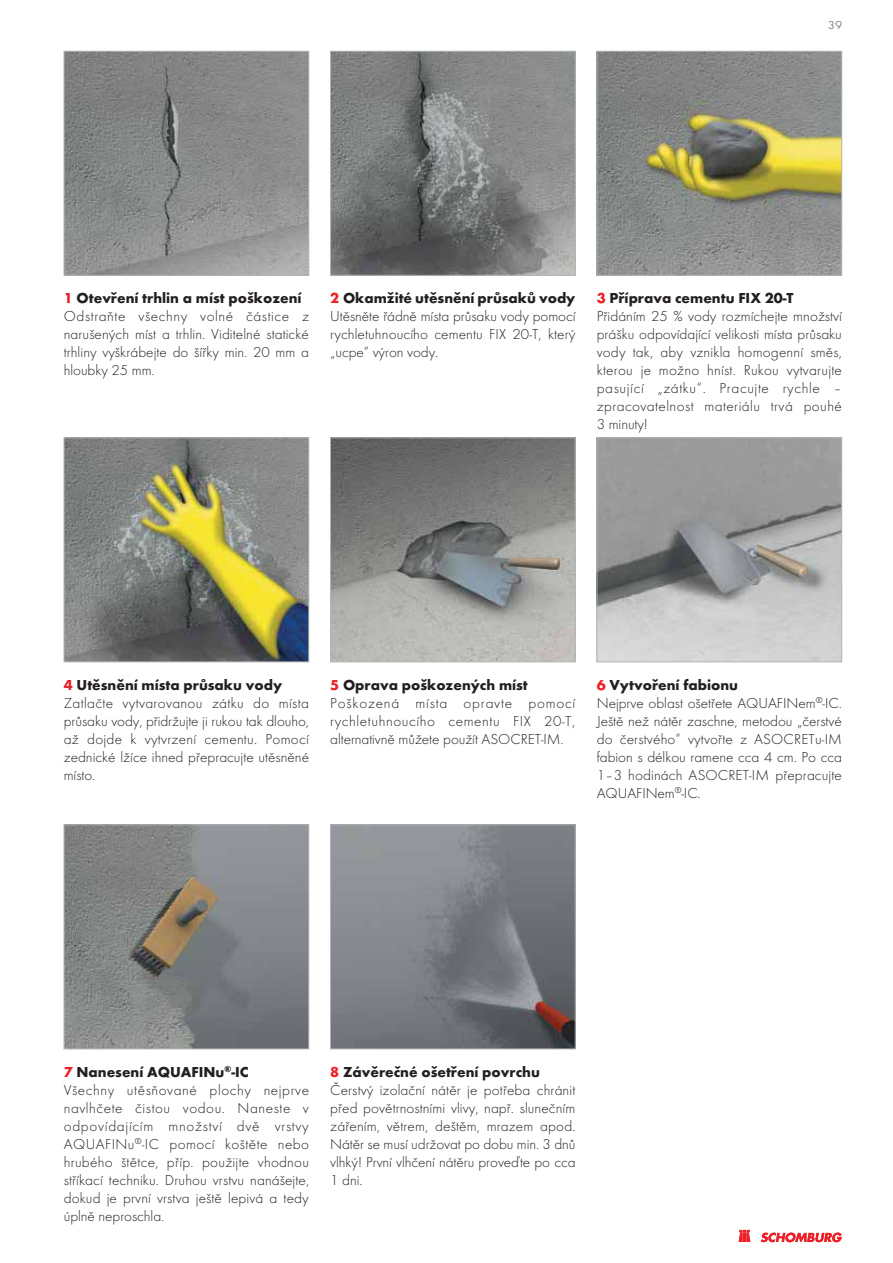
<style>
.page{position:relative;width:893px;height:1263px;background:#fff}
.page>*{position:absolute;margin:0;border:0;box-sizing:border-box;transform-origin:0 0}
.t1{font:300 15px/18px "Futura TOT";letter-spacing:.005em;color:#231f20}
.t2{font:300 15px/18px "Futura TOT";letter-spacing:.04em;color:#231f20}
.t3{font:300 12px "Futura TOT";color:#808284}
.s1{font-weight:700;color:#ec2027}
.s2{font-weight:700}
</style>
<div class="page">
<svg style="left:739px;top:1230px;width:11px;height:12px"></svg>
<svg style="left:761px;top:1232px;width:81px;height:10px"></svg>
<img style="left:332px;top:53px;width:241px;height:221px">
<div style="left:330px;top:51px;width:245px;height:225px;border:1px solid #b2b4b6"></div>
<img style="left:66px;top:53px;width:241px;height:221px">
<div style="left:64px;top:51px;width:245px;height:225px;border:1px solid #b2b4b6"></div>
<img style="left:599px;top:53px;width:241px;height:221px">
<div style="left:597px;top:51px;width:245px;height:225px;border:1px solid #b2b4b6"></div>
<img style="left:66px;top:440px;width:241px;height:220px">
<div style="left:64px;top:438px;width:245px;height:224px;border:1px solid #b2b4b6"></div>
<img style="left:332px;top:440px;width:241px;height:220px">
<div style="left:330px;top:438px;width:245px;height:224px;border:1px solid #b2b4b6"></div>
<img style="left:599px;top:440px;width:241px;height:220px">
<div style="left:597px;top:438px;width:245px;height:224px;border:1px solid #b2b4b6"></div>
<img style="left:66px;top:827px;width:241px;height:220px">
<div style="left:64px;top:825px;width:245px;height:224px;border:1px solid #b2b4b6"></div>
<img style="left:332px;top:827px;width:241px;height:220px">
<div style="left:330px;top:825px;width:245px;height:224px;border:1px solid #b2b4b6"></div>
<p class="t3" style="left:828px;top:20px;width:15px">39</p>
<p class="t1" style="left:64px;top:290px;width:247px"><span class="s1">1</span> <span class="s2">Otevření trhlin a míst poškození </span>Odstraňte všechny volné částice z narušených míst a trhlin. Viditelné statické trhliny vyškrábejte do šířky min. 20 mm a hloubky 25 mm.</p>
<p class="t1" style="left:330px;top:290px;width:247px;text-align:justify"><span class="s1">2</span> <span class="s2">Okamžité utěsnění průsaků vody </span>Utěsněte řádně místa průsaku vody pomocí rychletuhnoucího cementu FIX 20-T, který „ucpe“ výron vody.</p>
<p class="t1" style="left:597px;top:290px;width:247px"><span class="s1">3</span> <span class="s2">Příprava cementu FIX 20-T </span>Přidáním 25 % vody rozmíchejte množství prášku odpovídající velikosti místa průsaku vody tak, aby vznikla homogenní směs, kterou je možno hníst. Rukou vytvarujte pasující „zátku“. Pracujte rychle – zpracovatelnost materiálu trvá pouhé 3 minuty!</p>
<p class="t1" style="left:64px;top:677px;width:247px"><span class="s1">4</span> <span class="s2">Utěsnění místa průsaku vody </span>Zatlačte vytvarovanou zátku do místa průsaku vody, přidržujte ji rukou tak dlouho, až dojde k vytvrzení cementu. Pomocí zednické lžíce ihned přepracujte utěsněné místo.</p>
<p class="t1" style="left:597px;top:677px;width:247px"><span class="s1">6</span> <span class="s2">Vytvoření fabionu<br></span>Nejprve oblast ošetřete AQUAFINem<sup>®</sup>-IC.<br>Ještě než nátěr zaschne, metodou „čerstvé do čerstvého“ vytvořte z ASOCRETu-IM fabion s délkou ramene cca 4 cm. Po cca 1–3 hodinách ASOCRET-IM přepracujte AQUAFINem<sup>®</sup>-IC.</p>
<p class="t2" style="left:330px;top:677px;width:247px"><span class="s1">5</span> <span class="s2">Oprava poškozených míst </span>Poškozená místa opravte pomocí rychletuhnoucího cementu FIX 20-T, alternativně můžete použít ASOCRET-IM.</p>
<p class="t1" style="left:64px;top:1064px;width:247px"><span class="s1">7</span> <span class="s2">Nanesení AQUAFINu</span><sup>®</sup><span class="s2">-IC<br></span>Všechny utěsňované plochy nejprve navlhčete čistou vodou. Naneste v odpovídajícím množství dvě vrstvy AQUAFINu<sup>®</sup>-IC pomocí koštěte nebo hrubého štětce, příp. použijte vhodnou stříkací techniku. Druhou vrstvu nanášejte, dokud je první vrstva ještě lepivá a tedy úplně neproschla.</p>
<p class="t1" style="left:330px;top:1064px;width:247px"><span class="s1">8</span> <span class="s2">Závěrečné ošetření povrchu </span>Čerstvý izolační nátěr je potřeba chránit před povětrnostními vlivy, např. slunečním zářením, větrem, deštěm, mrazem apod.<br>Nátěr se musí udržovat po dobu min. 3 dnů vlhký! První vlhčení nátěru proveďte po cca 1 dni.</p>
</div>
